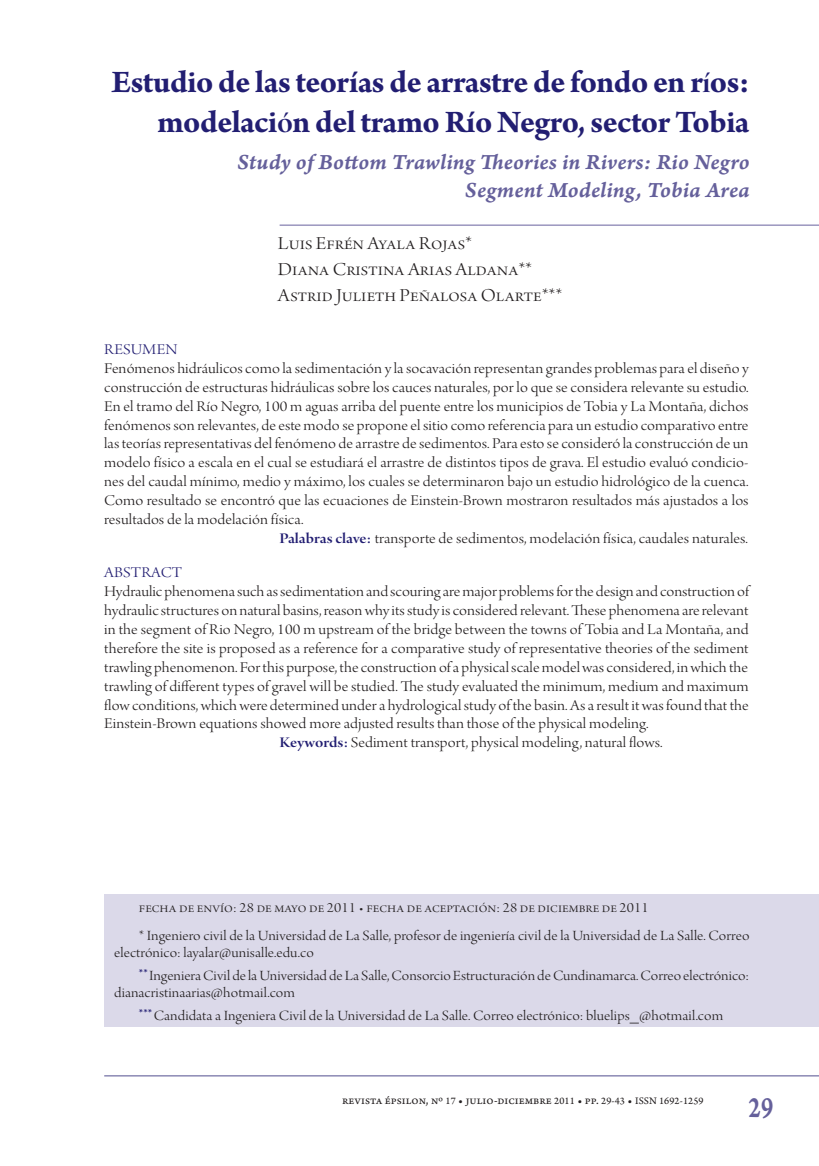
<style>
.page{position:relative;width:819px;height:1166px;background:#fff}
.page>*{position:absolute;margin:0;border:0;box-sizing:border-box;transform-origin:0 0}
.t1{font:700 33.25px/39.9px "Arno Pro";letter-spacing:-.015em;color:#221e72;text-align:right}
.t2{font:31.5px "Arno Pro Smbd Caption";color:#65609b;scale:.75 1}
.t3{font:22.75px/27.3px "Arno Pro Smbd Italic Caption";letter-spacing:.005em;color:#65609b;text-align:right}
.t4{font:19.25px/26.1px "Arno Pro Light Display";letter-spacing:.005em;color:#231f20;scale:1.1 1}
.t5{font:15.75px "Arno Pro Light Display";letter-spacing:.005em;color:#231f20;scale:1.1 1}
.t6{font:15.75px "Arno Pro Light Display";letter-spacing:.075em;color:#221e72;scale:1.1 1}
.t7{font:14.88px/22.4px "Arno Pro Light Display";letter-spacing:.005em;color:#231f20;scale:1.1 1}
.t8{font:12.25px "Arno Pro Sm Text";letter-spacing:.01em;color:#231f20}
.s1{font-family:"Arno Pro Smbd Display";font-weight:400}
.s2{font-family:"Arno Pro Smbd Display";color:#221e72}
.s3{font-size:10.5px}
</style>
<div class="page">
<hr style="left:104px;top:1075px;width:715px;height:1px;background:#514e8f">
<hr style="left:279px;top:224px;width:540px;height:2px;background:#8c87b5">
<div style="left:104px;top:894px;width:715px;height:133px;background:#dbd9e9"></div>
<h1 class="t1" style="left:112px;top:64px;width:639px">Estudio de las teorías de arrastre de fondo en r<span class="s1">í</span>os: modelaci<span class="s1">ó</span>n del tramo Río Negro, sector Tobia</h1>
<h3 class="t3" style="left:237px;top:149px;width:514px">Study of Bottom Trawling Theories in Rivers: Rio Negro<br>Segment Modeling, Tobia Area</h3>
<p class="t4" style="left:278px;top:232px;width:260px">Luis Efrén Ayala Rojas*<br>Diana Cristina Arias Aldana**<br>Astrid Julieth Peñalosa Olarte***</p>
<p class="t6" style="left:104px;top:341px;width:66px">Resumen</p>
<p class="t5" style="left:104px;top:359px;width:588px">Fenómenos hidráulicos como la sedimentación y la socavación representan grandes problemas para el diseño y</p>
<p class="t5" style="left:104px;top:378px;width:587px">construcción de estructuras hidráulicas sobre los cauces naturales, por lo que se considera relevante su estudio.</p>
<p class="t5" style="left:104px;top:397px;width:587px">En el tramo del Río Negro, 100 m aguas arriba del puente entre los municipios de Tobia y La Montaña, dichos</p>
<p class="t5" style="left:104px;top:416px;width:587px">fenómenos son relevantes, de este modo se propone el sitio como referencia para un estudio comparativo entre</p>
<p class="t5" style="left:104px;top:435px;width:587px">las teorías representativas del fenómeno de arrastre de sedimentos. Para esto se consideró la construcción de un</p>
<p class="t5" style="left:104px;top:454px;width:587px">modelo físico a escala en el cual se estudiará el arrastre de distintos tipos de grava. El estudio evaluó condicio-</p>
<p class="t5" style="left:104px;top:473px;width:587px">nes del caudal mínimo, medio y máximo, los cuales se determinaron bajo un estudio hidrológico de la cuenca.</p>
<p class="t5" style="left:104px;top:492px;width:587px">Como resultado se encontró que las ecuaciones de Einstein-Brown mostraron resultados más ajustados a los</p>
<p class="t5" style="left:104px;top:511px;width:183px">resultados de la modelación física.</p>
<p class="t5" style="left:279px;top:530px;width:427px"><span class="s2">Palabras clave:</span> transporte de sedimentos, modelación física, caudales naturales.</p>
<p class="t6" style="left:104px;top:564px;width:62px">Abstract</p>
<p class="t5" style="left:104px;top:583px;width:589px">Hydraulic phenomena such as sedimentation and scouring are major problems for the design and construction of</p>
<p class="t5" style="left:104px;top:602px;width:587px">hydraulic structures on natural basins, reason why its study is considered relevant. These phenomena are relevant</p>
<p class="t5" style="left:104px;top:621px;width:587px">in the segment of Rio Negro, 100 m upstream of the bridge between the towns of Tobia and La Montaña, and</p>
<p class="t5" style="left:104px;top:640px;width:587px">therefore the site is proposed as a reference for a comparative study of representative theories of the sediment</p>
<p class="t5" style="left:104px;top:658px;width:586px">trawling phenomenon. For this purpose, the construction of a physical scale model was considered, in which the</p>
<p class="t5" style="left:104px;top:677px;width:587px">trawling of different types of gravel will be studied. The study evaluated the minimum, medium and maximum</p>
<p class="t5" style="left:104px;top:696px;width:587px">flow conditions, which were determined under a hydrological study of the basin. As a result it was found that the</p>
<p class="t5" style="left:104px;top:715px;width:496px">Einstein-Brown equations showed more adjusted results than those of the physical modeling.</p>
<p class="t5" style="left:279px;top:734px;width:350px"><span class="s2">Keywords:</span> Sediment transport, physical modeling, natural flows.</p>
<p class="t7" style="left:139px;top:895px;width:556px;line-height:27.5px">fecha de envío: 28 de mayo de 2011 • fecha de aceptación: 28 de diciembre de 2011<br>* Ingeniero civil de la Universidad de La Salle, profesor de ingeniería civil de la Universidad de La Salle. Correo</p>
<p class="t7" style="left:139px;top:942px;width:556px;text-indent:-25px">electrónico: layalar@unisalle.edu.co<br><sup>**</sup> Ingeniera Civil de la Universidad de La Salle, Consorcio Estructuración de Cundinamarca. Correo electrónico:</p>
<p class="t7" style="left:139px;top:982px;width:532px;text-indent:-25px">dianacristinaarias@hotmail.com<br><sup>***</sup>Candidata a Ingeniera Civil de la Universidad de La Salle. Correo electrónico: bluelips_@hotmail.com</p>
<p class="t8" style="left:342px;top:1093px;width:363px">revista épsilon, nº <span class="s3">17</span> • julio-diciembre <span class="s3">2011</span> • pp. <span class="s3">29-43</span> • <span class="s3">ISSN 1692-1259</span></p>
<h2 class="t2" style="left:748px;top:1088px;width:34px">29</h2>
</div>
